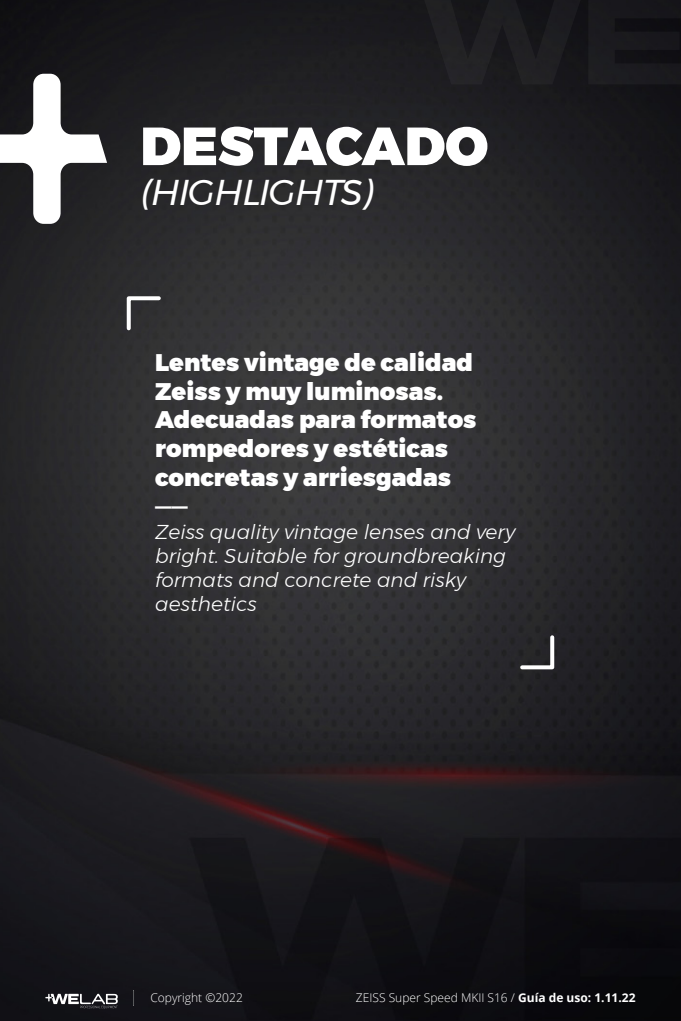
<style>
.page{position:relative;width:681px;height:1021px;background:#fff}
.page>*{position:absolute;margin:0;border:0;box-sizing:border-box;transform-origin:0 0}
.Estilo_de_párrafo_1{font:900 53.6px "Montserrat";color:#fff}
.Estilo_de_párrafo_1-2{font:italic 35.6px "Montserrat";letter-spacing:-.05em;color:#fff}
.Estilo_de_párrafo_1-3{font:900 24px/28.8px "Montserrat";color:#fff}
.Estilo_de_párrafo_1-4{font:500 24px "Montserrat";color:#fff}
.Estilo_de_párrafo_1-5{font:italic 300 20px/24px "Montserrat";color:#fff}
.t1{font:300 12px "Open Sans";color:#fff}
.s1{font-weight:700}
</style>
<div class="page">
<img style="left:0;top:0;width:680px;height:1020px">
<svg style="left:45px;top:993px;width:73px;height:15px"></svg>
<svg style="left:133px;top:990px;width:1px;height:15px"></svg>
<svg style="left:0;top:74px;width:107px;height:150px"></svg>
<svg style="left:518px;top:633px;width:38px;height:38px"></svg>
<svg style="left:125px;top:294px;width:38px;height:38px"></svg>
<p class="Estilo_de_párrafo_1" style="left:140px;top:102px;width:349px">DESTACADO</p>
<p class="Estilo_de_párrafo_1-2" style="left:140px;top:165px;width:234px">(HIGHLIGHTS)</p>
<p class="Estilo_de_párrafo_1-3" style="left:155px;top:348px;width:322px">Lentes vintage de calidad<br>Zeiss y muy luminosas.<br>Adecuadas para formatos rompedores y estéticas concretas y arriesgadas</p>
<p class="Estilo_de_párrafo_1-4" style="left:155px;top:487px;width:34px">―—</p>
<p class="Estilo_de_párrafo_1-5" style="left:155px;top:519px;width:361px">Zeiss quality vintage lenses and very bright. Suitable for groundbreaking formats and concrete and risky aesthetics</p>
<p class="t1" style="left:150px;top:989px;width:94px">Copyright ©2022</p>
<p class="t1" style="left:356px;top:989px;width:281px">ZEISS Super Speed MKII S16 / <span class="s1">Guía de uso: 1.11.22</span></p>
</div>
